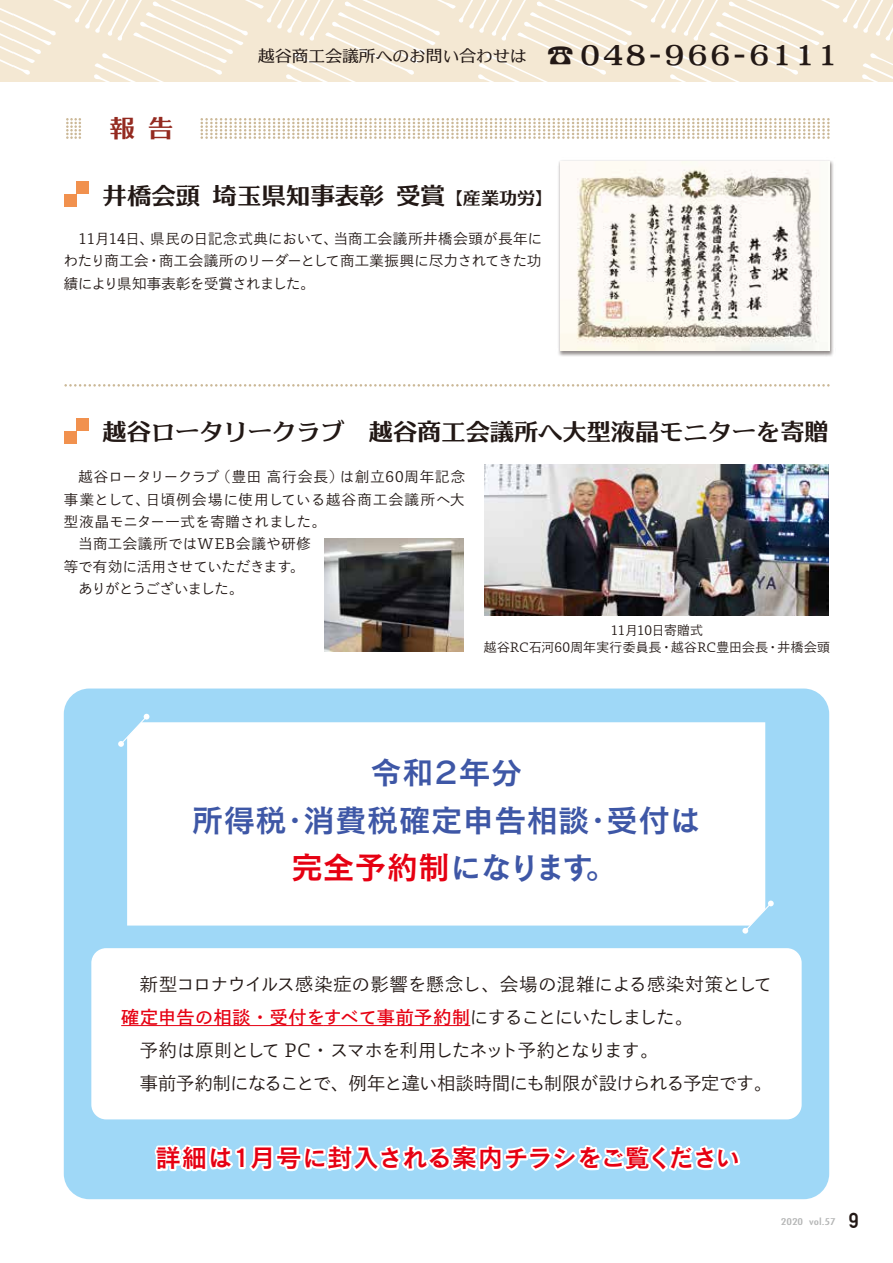
<style>
.page{position:relative;width:893px;height:1263px;background:#fff}
.page>*{position:absolute;margin:0;border:0;box-sizing:border-box;transform-origin:0 0}
.t1{font:31.95px/47.8px "Cezanne Pro DB";color:#3e57a6;text-align:center}
.t2{font:25.5px "Cezanne Pro DB";letter-spacing:-.015em;color:#e60012}
.t3{font:25.5px "C4 Minniam Nexus E";color:#942a20}
.t4{font:24.45px "C4 Minniam Nexus E";color:#221815}
.t5{font:21.3px "Alte DIN1451 Mittelschriftgepraegt";color:#221815}
.t6{font:18px/33px "Toppan Bunkyu Gothic Pr 6 N";letter-spacing:-.025em;color:#221815}
.t7{font:18px "Toppan Bunkyu Gothic Pr 6 N";letter-spacing:.01em;color:#221815}
.t8{font:18px "Toppan Bunkyu Gothic Pr 6 N DB";letter-spacing:.025em;color:#e60012}
.t9{font:16.8px "C4 Minniam Nexus M";color:#221815}
.t10{font:14.4px/22.4px "Toppan Bunkyu Gothic Pr 6 N";letter-spacing:.02em;color:#221815}
.t11{font:12.75px/17px "Toppan Bunkyu Gothic Pr 6 N";letter-spacing:.015em;color:#221815;text-align:center}
.t12{font:500 condensed 9px "Futura";color:#b5b6b6;scale:1.5 1}
.s1{font-family:"Koz Go Pr 6 N";font-size:26.55px}
.s2{font-family:"C4 Minniam Nexus E";font-size:26.55px}
.s3{font-size:18px}
.s4{color:#e60012}
.s5{font-family:"Toppan Bunkyu Gothic Pr 6 N";color:#221815}
</style>
<div class="page">
<svg style="left:64px;top:384px;width:766px;height:3px"></svg>
<svg style="left:0;top:0;width:893px;height:82px;background:#f5ead7"></svg>
<svg style="left:66px;top:118px;width:15px;height:21px"></svg>
<svg style="left:201px;top:118px;width:629px;height:21px"></svg>
<div style="left:64px;top:431px;width:13px;height:12px;background:#f1914e"></div>
<div style="left:77px;top:418px;width:12px;height:13px;background:#f1914e"></div>
<div style="left:64px;top:194px;width:13px;height:12px;background:#f1914e"></div>
<div style="left:77px;top:181px;width:12px;height:13px;background:#f1914e"></div>
<img style="left:324px;top:539px;width:139px;height:112px">
<img style="left:485px;top:465px;width:344px;height:150px">
<div style="left:64px;top:688px;width:765px;height:511px;background:#9fd8f7;border-radius:26px"></div>
<div style="left:91px;top:948px;width:711px;height:171px;background:#fff;border-radius:15px"></div>
<hr style="left:121px;top:1025px;width:203px;height:1px;background:#e60012">
<hr style="left:324px;top:1025px;width:146px;height:1px;background:#e60012">
<svg style="left:153px;top:1119px;width:590px;height:81px"></svg>
<div style="left:127px;top:722px;width:638px;height:203px;background:#fff"></div>
<svg style="left:118px;top:714px;width:31px;height:33px"></svg>
<svg style="left:742px;top:900px;width:32px;height:34px"></svg>
<img style="left:558px;top:160px;width:276px;height:197px">
<img style="left:560px;top:161px;width:270px;height:190px">
<h2 class="t3" style="left:109px;top:115px;width:65px">報 告</h2>
<p class="t9" style="left:258px;top:47px;width:581px">越谷商工会議所へのお問い合わせは <span class="s1">☎</span> <span class="s2">048-966-6111</span></p>
<h3 class="t4" style="left:103px;top:183px;width:452px">井橋会頭 埼玉県知事表彰 受賞<span class="s3">【産業功労】</span></h3>
<p class="t10" style="left:64px;top:228px;width:480px;text-align:justify">　11月14日、県民の日記念式典において、当商工会議所井橋会頭が長年にわたり商工会・商工会議所のリーダーとして商工業振興に尽力されてきた功績により県知事表彰を受賞されました。</p>
<h3 class="t4" style="left:103px;top:419px;width:728px">越谷ロータリークラブ　越谷商工会議所へ大型液晶モニターを寄贈</h3>
<p class="t10" style="left:64px;top:466px;width:403px;text-indent:15px">越谷ロータリークラブ（豊田 高行会長）は創立60周年記念事業として、日頃例会場に使用している越谷商工会議所へ大型液晶モニター一式を寄贈されました。<br>　当商工会議所ではWEB会議や研修<br>等で有効に活用させていただきます。<br>　ありがとうございました。</p>
<p class="t11" style="left:484px;top:622px;width:348px">11月10日寄贈式<br>越谷RC石河60周年実行委員長・越谷RC豊田会長・井橋会頭</p>
<h1 class="t1" style="left:191px;top:747px;width:511px">令和２年分<br>所得税・消費税確定申告相談・受付は<span class="s4">完全予約制</span>になります。</h1>
<p class="t7" style="left:121px;top:974px;width:652px">　新型コロナウイルス感染症の影響を懸念し、会場の混雑による感染対策として</p>
<p class="t8" style="left:121px;top:1007px;width:573px">確定申告の相談・受付をすべて事前予約制<span class="s5">にすることにいたしました。</span></p>
<p class="t6" style="left:140px;top:1034px;width:634px;text-indent:-19px">　予約は原則として PC・スマホを利用したネット予約となります。<br>事前予約制になることで、例年と違い相談時間にも制限が設けられる予定です。</p>
<h2 class="t2" style="left:156px;top:1142px;width:586px">詳細は1月号に封入される案内チラシをご覧ください</h2>
<p class="t12" style="left:781px;top:1215px;width:38px">2020 vol.57</p>
<h3 class="t5" style="left:849px;top:1208px;width:12px">9</h3>
</div>
